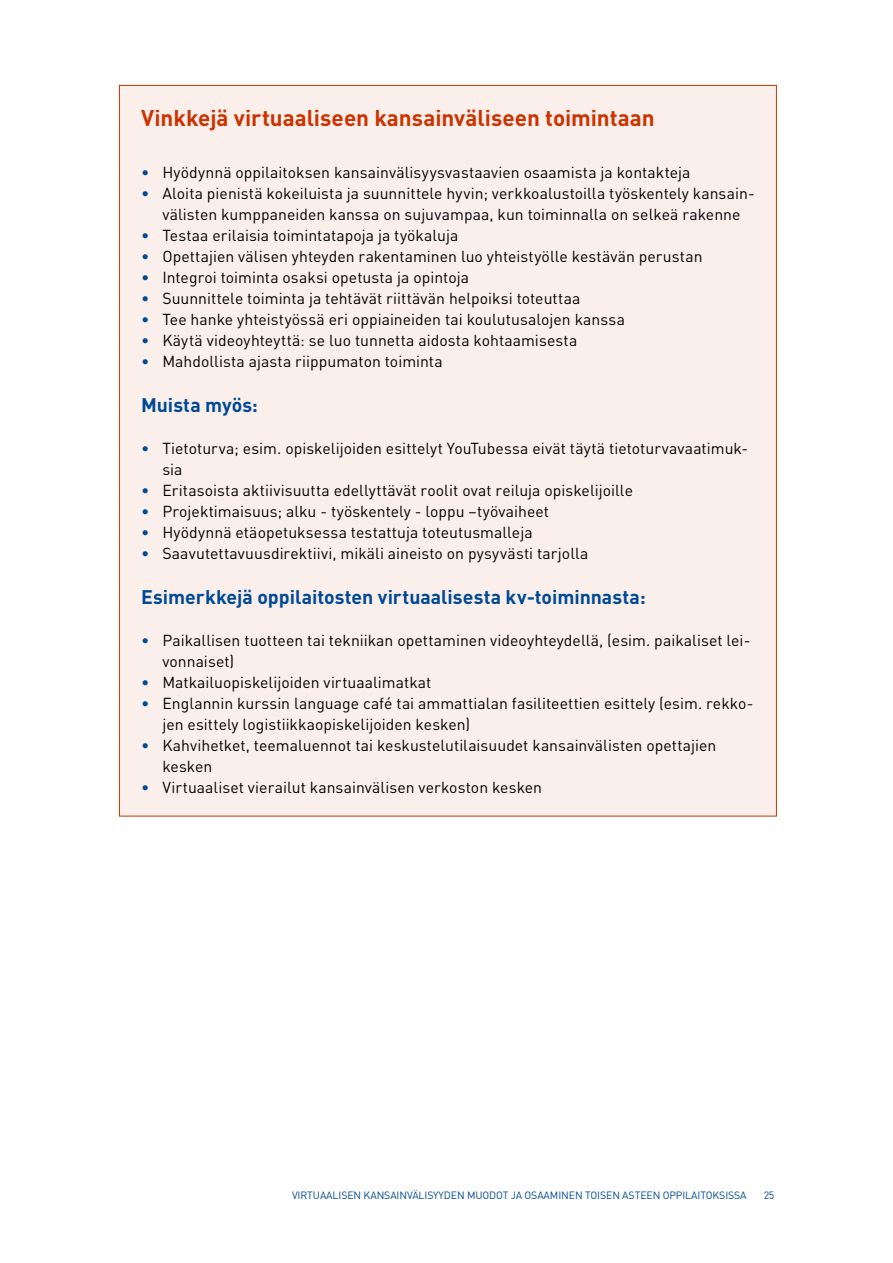
<style>
.page{position:relative;width:893px;height:1263px;background:#fff}
.page>*{position:absolute;margin:0;border:0;box-sizing:border-box;transform-origin:0 0}
.Otsikko_2-taso{font:700 22.5px "DIN Pro";letter-spacing:-.005em;color:#c30}
.Boxitotsikko{font:700 19.5px "DIN Pro";color:#004994}
.t1{font:15.75px/21px "DIN Pro";letter-spacing:.005em;color:#000}
.t2{font:10.5px "DIN Pro";letter-spacing:-.01em;color:#004994}
.s1{color:#004994}
</style>
<div class="page">
<div style="left:119px;top:85px;width:657px;height:731px;background:#fbefeb"></div>
<h2 class="Otsikko_2-taso" style="left:141px;top:102px;width:515px">Vinkkejä virtuaaliseen kansainväliseen toimintaan</h2>
<p class="t1" style="left:141px;top:161px;width:551px"><span class="s1">•</span> Hyödynnä oppilaitoksen kansainvälisyysvastaavien osaamista ja kontakteja</p>
<p class="t1" style="left:141px;top:182px;width:615px;text-align:center"><span class="s1">•</span> Aloita pienistä kokeiluista ja suunnittele hyvin; verkkoalustoilla työskentely kansain&shy;välisten kumppaneiden kanssa on sujuvampaa, kun toiminnalla on selkeä rakenne</p>
<p class="t1" style="left:141px;top:224px;width:319px"><span class="s1">•</span> Testaa erilaisia toimintatapoja ja työkaluja</p>
<p class="t1" style="left:141px;top:245px;width:563px"><span class="s1">•</span> Opettajien välisen yhteyden rakentaminen luo yhteistyölle kestävän perustan</p>
<p class="t1" style="left:141px;top:266px;width:329px"><span class="s1">•</span> Integroi toiminta osaksi opetusta ja opintoja</p>
<p class="t1" style="left:141px;top:287px;width:441px"><span class="s1">•</span> Suunnittele toiminta ja tehtävät riittävän helpoiksi toteuttaa</p>
<p class="t1" style="left:141px;top:308px;width:485px"><span class="s1">•</span> Tee hanke yhteistyössä eri oppiaineiden tai koulutusalojen kanssa</p>
<p class="t1" style="left:141px;top:329px;width:438px"><span class="s1">•</span> Käytä videoyhteyttä: se luo tunnetta aidosta kohtaamisesta</p>
<p class="t1" style="left:141px;top:350px;width:303px"><span class="s1">•</span> Mahdollista ajasta riippumaton toiminta</p>
<p class="Boxitotsikko" style="left:141px;top:392px;width:118px">Muista myös:</p>
<p class="t1" style="left:162px;top:437px;width:587px;text-indent:-21px"><span class="s1">•</span> Tietoturva; esim. opiskelijoiden esittelyt YouTubessa eivät täytä tietoturvavaatimuk&shy;sia</p>
<p class="t1" style="left:141px;top:479px;width:493px"><span class="s1">•</span> Eritasoista aktiivisuutta edellyttävät roolit ovat reiluja opiskelijoille</p>
<p class="t1" style="left:141px;top:500px;width:409px"><span class="s1">•</span> Projektimaisuus; alku - työskentely - loppu –työvaiheet</p>
<p class="t1" style="left:141px;top:521px;width:393px"><span class="s1">•</span> Hyödynnä etäopetuksessa testattuja toteutusmalleja</p>
<p class="t1" style="left:141px;top:542px;width:449px"><span class="s1">•</span> Saavutettavuusdirektiivi, mikäli aineisto on pysyvästi tarjolla</p>
<p class="Boxitotsikko" style="left:141px;top:584px;width:506px">Esimerkkejä oppilaitosten virtuaalisesta kv-toiminnasta:</p>
<p class="t1" style="left:162px;top:629px;width:589px;text-indent:-21px"><span class="s1">•</span> Paikallisen tuotteen tai tekniikan opettaminen videoyhteydellä, (esim. paikaliset lei&shy;vonnaiset)</p>
<p class="t1" style="left:141px;top:671px;width:292px"><span class="s1">•</span> Matkailuopiskelijoiden virtuaalimatkat</p>
<p class="t1" style="left:162px;top:692px;width:593px;text-indent:-21px"><span class="s1">•</span> Englannin kurssin language café tai ammattialan fasiliteettien esittely (esim. rekko&shy;jen esittely logistiikkaopiskelijoiden kesken)</p>
<p class="t1" style="left:162px;top:734px;width:556px;text-indent:-21px"><span class="s1">•</span> Kahvihetket, teemaluennot tai keskustelutilaisuudet kansainvälisten opettajien kesken</p>
<p class="t1" style="left:141px;top:776px;width:403px"><span class="s1">•</span> Virtuaaliset vierailut kansainvälisen verkoston kesken</p>
<p class="t2" style="left:292px;top:1188px;width:456px">VIRTUAALISEN KANSAINVÄLISYYDEN MUODOT JA OSAAMINEN TOISEN ASTEEN OPPILAITOKSISSA</p>
<p class="t2" style="left:764px;top:1188px;width:12px">25</p>
</div>
